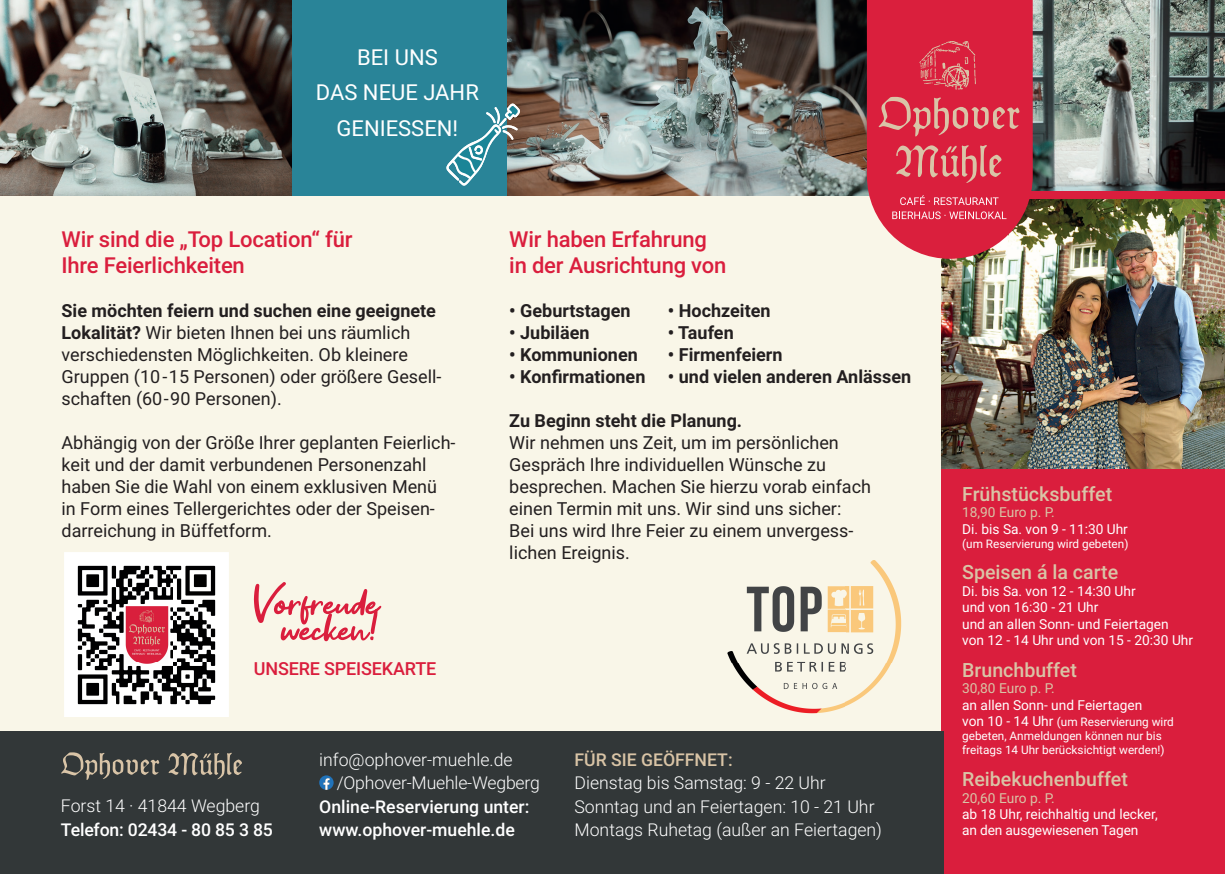
<style>
.page{position:relative;width:1225px;height:874px;background:#fff}
.page>*{position:absolute;margin:0;border:0;box-sizing:border-box;transform-origin:0 0}
.t1{font:54px "Get Show";letter-spacing:-.01em;color:#da1e3d}
.t2{font:500 22px/26px "Roboto";letter-spacing:-.01em;color:#da1e3d}
.t3{font:22px/35.6px "Roboto";color:#fff;text-align:center}
.t4{font:500 19.6px "Roboto";color:#d9c4a6}
.t5{font:18px/22px "Roboto";color:#231f20}
.t6{font:700 18px "Roboto";color:#231f20}
.t7{font:500 18px "Roboto";letter-spacing:-.01em;color:#da1e3d}
.t8{font:300 17.6px/23.6px "Roboto";color:#fff}
.t9{font:500 17.6px/23.6px "Roboto";color:#fff}
.t10{font:500 17.6px "Roboto";color:#d9c4a6}
.t11{font:13.8px/16.4px "Roboto";color:#fff}
.t12{font:13.8px "Roboto";color:#d9c4a6}
.t13{font:11.8px/14.2px "Roboto";color:#fff}
.s1{font-weight:700}
.s2{font-size:13.8px}
</style>
<div class="page">
<div style="left:0;top:0;width:943px;height:739px;background:#f9f6e8"></div>
<img style="left:0;top:0;width:292px;height:196px">
<div style="left:292px;top:0;width:217px;height:196px;background:#298498"></div>
<div style="left:941px;top:41px;width:284px;height:832px;background:#da1e3d"></div>
<img style="left:507px;top:0;width:360px;height:196px">
<img style="left:1032px;top:0;width:193px;height:191px">
<div style="left:0;top:731px;width:943px;height:142px;background:#323738"></div>
<img style="left:941px;top:199px;width:284px;height:269px">
<svg style="left:867px;top:0;width:165px;height:259px"></svg>
<img style="left:65px;top:552px;width:164px;height:164px">
<svg style="left:61px;top:752px;width:98px;height:27px"></svg>
<svg style="left:169px;top:752px;width:73px;height:26px"></svg>
<svg style="left:319px;top:775px;width:15px;height:14px"></svg>
<img style="left:727px;top:560px;width:175px;height:154px">
<svg style="left:446px;top:103px;width:74px;height:83px"></svg>
<p class="t3" style="left:316px;top:38px;width:164px">BEI UNS<br>DAS NEUE JAHR<br>GENIESSEN!</p>
<p class="t2" style="left:62px;top:225px;width:292px">Wir sind die „Top Location“ für<br>Ihre Feierlichkeiten</p>
<p class="t5" style="left:62px;top:299px;width:381px"><span class="s1">Sie möchten feiern und suchen eine geeignete Lokalität?</span> Wir bieten Ihnen bei uns räumlich verschiedensten Möglichkeiten. Ob kleinere Gruppen (10-15 Personen) oder größere Gesell&shy;schaften (60-90 Personen).</p>
<p class="t5" style="left:62px;top:431px;width:395px">Abhängig von der Größe Ihrer geplanten Feierlich&shy;keit und der damit verbundenen Personenzahl haben Sie die Wahl von einem exklusiven Menü in Form eines Tellergerichtes oder der Speisen&shy;darreichung in Büffetform.</p>
<h1 class="t1" style="left:254px;top:572px;width:127px">Vorfreude</h1>
<h1 class="t1" style="left:281px;top:598px;width:100px">wecken!</h1>
<p class="t7" style="left:254px;top:655px;width:184px">UNSERE SPEISEKARTE</p>
<p class="t2" style="left:509px;top:225px;width:218px">Wir haben Erfahrung in der Ausrichtung von</p>
<p class="t6" style="left:509px;top:298px;width:123px">• Geburtstagen</p>
<p class="t6" style="left:509px;top:320px;width:82px">• Jubiläen</p>
<p class="t6" style="left:509px;top:342px;width:130px">• Kommunionen</p>
<p class="t6" style="left:509px;top:364px;width:138px">• Konfirmationen</p>
<p class="t6" style="left:509px;top:408px;width:234px">Zu Beginn steht die Planung.</p>
<p class="t5" style="left:509px;top:431px;width:363px">Wir nehmen uns Zeit, um im persönlichen Gespräch Ihre individuellen Wünsche zu besprechen. Machen Sie hierzu vorab einfach einen Termin mit uns. Wir sind uns sicher:<br>Bei uns wird Ihre Feier zu einem unvergess&shy;lichen Ereignis.</p>
<p class="t6" style="left:668px;top:298px;width:104px">• Hochzeiten</p>
<p class="t6" style="left:668px;top:320px;width:67px">• Taufen</p>
<p class="t6" style="left:668px;top:342px;width:116px">• Firmenfeiern</p>
<p class="t6" style="left:668px;top:364px;width:245px">• und vielen anderen Anlässen</p>
<p class="t8" style="left:61px;top:792px;width:200px">Forst 14 · 41844 Wegberg</p>
<p class="t9" style="left:61px;top:816px;width:213px">Telefon: 02434 - 80 85 3 85</p>
<p class="t8" style="left:337px;top:746px;width:205px;text-indent:-17px">info@ophover-muehle.de /Ophover-Muehle-Wegberg</p>
<p class="t9" style="left:319px;top:793px;width:212px">Online-Reservierung unter: www.ophover-muehle.de</p>
<p class="t10" style="left:574px;top:746px;width:160px">FÜR SIE GEÖFFNET:</p>
<p class="t8" style="left:574px;top:770px;width:309px">Dienstag bis Samstag: 9 - 22 Uhr<br>Sonntag und an Feiertagen: 10 - 21 Uhr<br>Montags Ruhetag (außer an Feiertagen)</p>
<p class="t4" style="left:962px;top:479px;width:151px">Frühstücksbuffet</p>
<p class="t12" style="left:962px;top:502px;width:94px">18,90 Euro p. P.</p>
<p class="t11" style="left:962px;top:519px;width:167px">Di. bis Sa. von 9 - 11:30 Uhr</p>
<p class="t13" style="left:962px;top:535px;width:168px">(um Reservierung wird gebeten)</p>
<p class="t4" style="left:962px;top:558px;width:158px">Speisen á la carte</p>
<p class="t11" style="left:962px;top:582px;width:232px">Di. bis Sa. von 12 - 14:30 Uhr<br>und von 16:30 - 21 Uhr<br>und an allen Sonn- und Feiertagen von 12 - 14 Uhr und von 15 - 20:30 Uhr</p>
<p class="t4" style="left:962px;top:655px;width:116px">Brunchbuffet</p>
<p class="t12" style="left:962px;top:678px;width:94px">30,80 Euro p. P.</p>
<p class="t11" style="left:962px;top:695px;width:182px">an allen Sonn- und Feiertagen</p>
<p class="t13" style="left:962px;top:714px;width:213px"><span class="s2">von 10 - 14 Uhr</span> (um Reservierung wird gebeten, Anmeldungen können nur bis freitags 14 Uhr berücksichtigt werden!)</p>
<p class="t4" style="left:962px;top:764px;width:167px">Reibekuchenbuffet</p>
<p class="t12" style="left:962px;top:787px;width:94px">20,60 Euro p. P.</p>
<p class="t11" style="left:962px;top:805px;width:197px">ab 18 Uhr, reichhaltig und lecker, an den ausgewiesenen Tagen</p>
</div>
